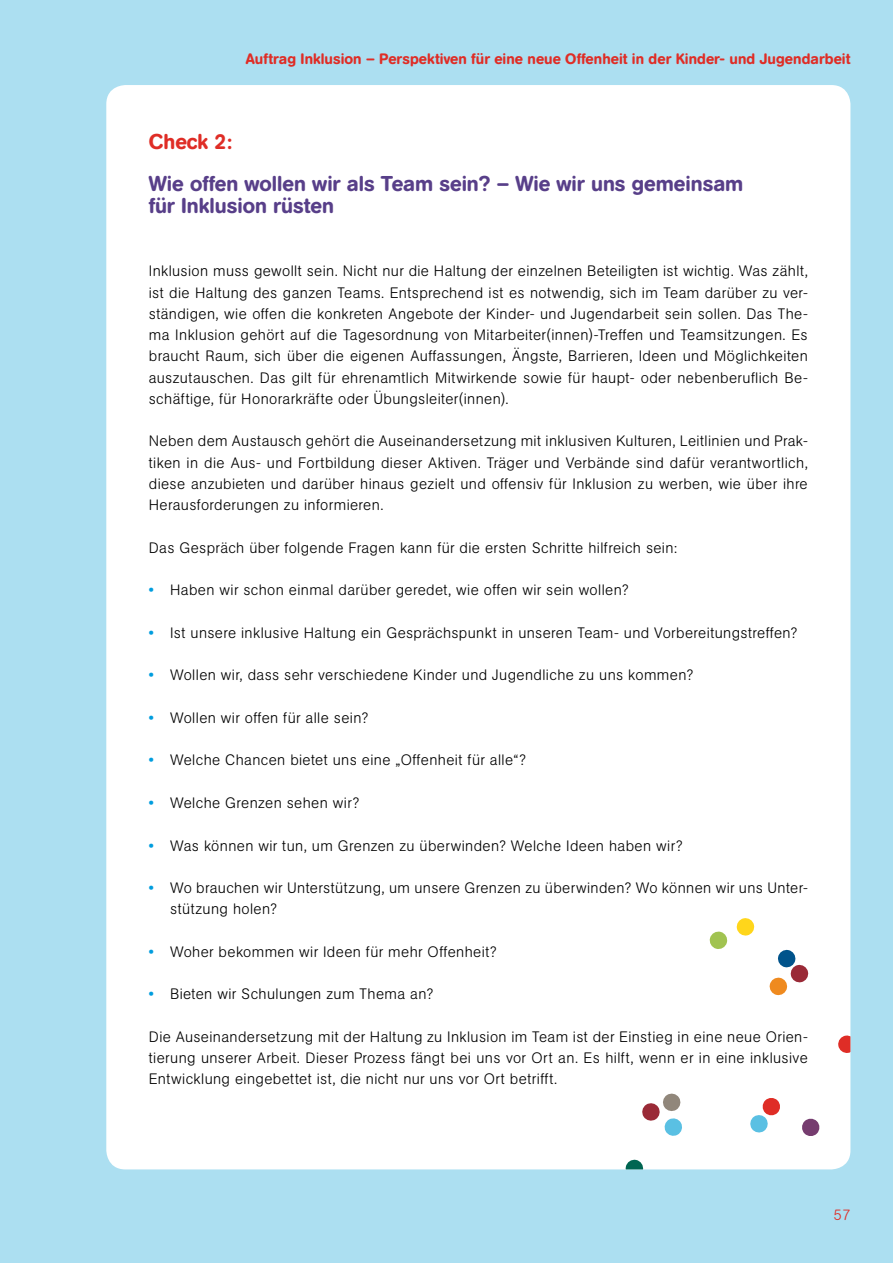
<style>
.page{position:relative;width:893px;height:1263px;background:#acdff1}
.page>*{position:absolute;margin:0;border:0;box-sizing:border-box;transform-origin:0 0}
.t1{font:500 21.3px/42.5px "AG Book Rounded Pro";color:#583f89}
.t2{font:300 15px/21.3px "AG Book Rounded Pro";letter-spacing:.025em;color:#000;text-align:justify}
.t3{font:500 15px "AG Book Rounded Pro";letter-spacing:.005em;color:#df2d26}
.t4{font:300 15px "AG Book Rounded Pro";color:#df2d26}
.s1{color:#df2d26}
.s2{font-weight:500;color:#009dde}
</style>
<div class="page">
<div style="left:106px;top:85px;width:744px;height:1084px;background:#fff;border-radius:19px"></div>
<svg style="left:802px;top:1118px;width:18px;height:18px"></svg>
<svg style="left:625px;top:1159px;width:19px;height:10px"></svg>
<svg style="left:642px;top:1093px;width:40px;height:43px"></svg>
<svg style="left:709px;top:931px;width:19px;height:18px"></svg>
<svg style="left:750px;top:1098px;width:30px;height:35px"></svg>
<svg style="left:736px;top:918px;width:19px;height:18px"></svg>
<svg style="left:769px;top:949px;width:40px;height:47px"></svg>
<svg style="left:838px;top:1035px;width:12px;height:18px"></svg>
<p class="t3" style="left:246px;top:49px;width:606px">Auftrag Inklusion – Perspektiven für eine neue Offenheit in der Kinder- und Jugendarbeit</p>
<h4 class="t1" style="left:149px;top:120px;width:596px"><span class="s1">Check 2:<br></span>Wie offen wollen wir als Team sein? – Wie wir uns gemeinsam</h4>
<h4 class="t1" style="left:149px;top:184px;width:187px">für Inklusion rüsten</h4>
<p class="t2" style="left:149px;top:260px;width:661px">Inklusion muss gewollt sein. Nicht nur die Haltung der einzelnen Beteiligten ist wichtig. Was zählt, ist die Haltung des ganzen Teams. Entsprechend ist es notwendig, sich im Team darüber zu ver&shy;ständigen, wie offen die konkreten Angebote der Kinder- und Jugendarbeit sein sollen. Das The&shy;ma Inklusion gehört auf die Tagesordnung von Mitarbeiter(innen)-Treffen und Teamsitzungen. Es braucht Raum, sich über die eigenen Auffassungen, Ängste, Barrieren, Ideen und Möglichkeiten auszutauschen. Das gilt für ehrenamtlich Mitwirkende sowie für haupt- oder nebenberuflich Be&shy;schäftige, für Honorarkräfte oder Übungsleiter(innen).</p>
<p class="t2" style="left:149px;top:430px;width:661px">Neben dem Austausch gehört die Auseinandersetzung mit inklusiven Kulturen, Leitlinien und Prak&shy;tiken in die Aus- und Fortbildung dieser Aktiven. Träger und Verbände sind dafür verantwortlich, diese anzubieten und darüber hinaus gezielt und offensiv für Inklusion zu werben, wie über ihre Herausforderungen zu informieren.</p>
<p class="t2" style="left:149px;top:537px;width:530px">Das Gespräch über folgende Fragen kann für die ersten Schritte hilfreich sein:</p>
<p class="t2" style="left:149px;top:579px;width:481px"><span class="s2">•</span> Haben wir schon einmal darüber geredet, wie offen wir sein wollen?</p>
<p class="t2" style="left:149px;top:622px;width:650px"><span class="s2">•</span> Ist unsere inklusive Haltung ein Gesprächspunkt in unseren Team- und Vorbereitungstreffen?</p>
<p class="t2" style="left:149px;top:664px;width:546px"><span class="s2">•</span> Wollen wir, dass sehr verschiedene Kinder und Jugendliche zu uns kommen?</p>
<p class="t2" style="left:149px;top:707px;width:221px"><span class="s2">•</span> Wollen wir offen für alle sein?</p>
<p class="t2" style="left:149px;top:749px;width:379px"><span class="s2">•</span> Welche Chancen bietet uns eine „Offenheit für alle“?</p>
<p class="t2" style="left:149px;top:792px;width:212px"><span class="s2">•</span> Welche Grenzen sehen wir?</p>
<p class="t2" style="left:149px;top:834px;width:535px"><span class="s2">•</span> Was können wir tun, um Grenzen zu überwinden? Welche Ideen haben wir?</p>
<p class="t2" style="left:170px;top:877px;width:639px;text-indent:-21px"><span class="s2">•</span> Wo brauchen wir Unterstützung, um unsere Grenzen zu überwinden? Wo können wir uns Unter&shy;stützung holen?</p>
<p class="t2" style="left:149px;top:941px;width:349px"><span class="s2">•</span> Woher bekommen wir Ideen für mehr Offenheit?</p>
<p class="t2" style="left:149px;top:983px;width:286px"><span class="s2">•</span> Bieten wir Schulungen zum Thema an?</p>
<p class="t2" style="left:149px;top:1026px;width:661px">Die Auseinandersetzung mit der Haltung zu Inklusion im Team ist der Einstieg in eine neue Orien&shy;tierung unserer Arbeit. Dieser Prozess fängt bei uns vor Ort an. Es hilft, wenn er in eine inklusive Entwicklung eingebettet ist, die nicht nur uns vor Ort betrifft.</p>
<p class="t4" style="left:834px;top:1205px;width:18px">57</p>
</div>
